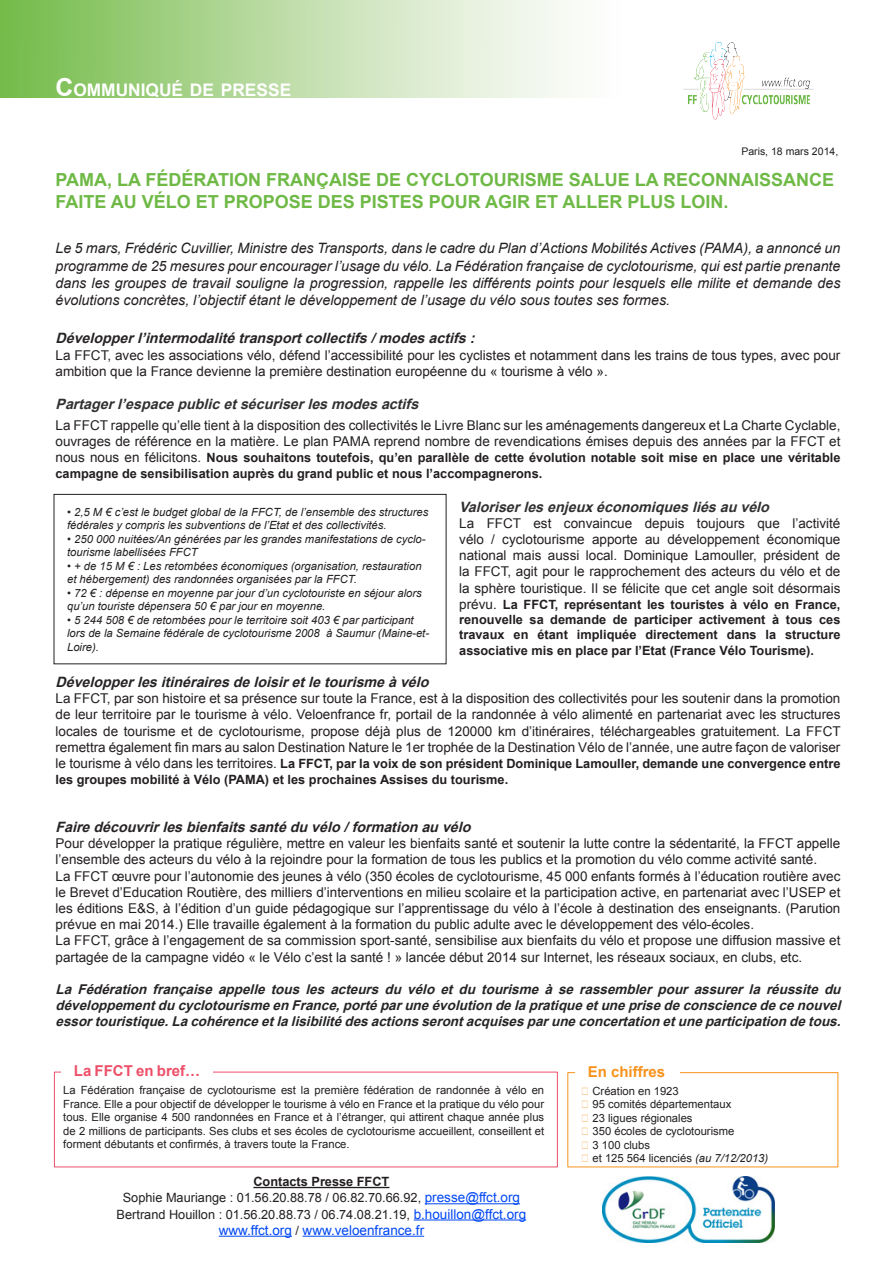
<style>
.page{position:relative;width:893px;height:1263px;background:#fff}
.page>*{position:absolute;margin:0;border:0;box-sizing:border-box;transform-origin:0 0}
.t1{font:700 18px "Arial";color:#6fb946}
.t2{font:700 17.4px "Arial";color:#fff}
.t3{font:700 15px "Arial";color:#ed5069}
.t4{font:700 15px "Arial";color:#f7931d}
.t5{font:italic 14.25px/17.1px "Arial";color:#231f20;text-align:justify}
.t6{font:italic 700 14.25px "Arial";color:#262324}
.t7{font:italic 700 14.25px "Arial";color:#312f30}
.t8{font:13.5px/16.2px "Arial";color:#231f20}
.t9{font:italic 700 13.5px/16.2px "Arial";color:#262324;text-align:justify}
.t10{font:13.5px "Arial";color:#0047f4}
.t11{font:700 12.75px/15.3px "Arial";color:#231f20}
.t12{font:12.75px/16.2px "Arial";color:#231f20;text-align:center}
.t13{font:italic 11.25px/13.5px "Arial";color:#231f20}
.t14{font:11.25px/13.5px "Arial";color:#231f20;text-align:justify}
.t15{font:10.5px "Arial";color:#231f20}
.s1{font-size:24.75px}
.s2{font-weight:400;font-size:13.5px}
.s3{font-weight:700}
.s4{font-size:13.5px;color:#0047f4}
.s5{font-size:12.75px;color:#231f20}
.s6{font-style:italic}
</style>
<div class="page">
<div style="left:54px;top:494px;width:392px;height:170px;border:1px solid #231f20"></div>
<hr style="left:253px;top:1187px;width:136px;height:1px;background:#231f20">
<hr style="left:425px;top:1203px;width:95px;height:1px;background:#0047f4">
<hr style="left:414px;top:1219px;width:112px;height:1px;background:#0047f4">
<hr style="left:219px;top:1236px;width:73px;height:1px;background:#0047f4">
<hr style="left:303px;top:1236px;width:121px;height:1px;background:#0047f4">
<img style="left:603px;top:1177px;width:172px;height:65px">
<svg style="left:0;top:0;width:569px;height:98px;background:#badca4"></svg>
<img style="left:683px;top:42px;width:131px;height:78px">
<p class="t2" style="left:55px;top:79px;width:237px"><span class="s1">C</span>OMMUNIQUÉ DE PRESSE</p>
<p class="t15" style="left:741px;top:144px;width:98px">Paris, 18 mars 2014,</p>
<h1 class="t1" style="left:55px;top:168px;width:674px">PAMA, la Fédération française de cyclotourisme salue la reconna</h1>
<h1 class="t1" style="left:754px;top:168px;width:43px">issance</h1>
<h1 class="t1" style="left:56px;top:189px;width:520px">faite au vélo et propose des pistes pour agir et alle</h1>
<h1 class="t1" style="left:610px;top:189px;width:121px">r plus loin.</h1>
<p class="t5" style="left:55px;top:240px;width:786px">Le 5 mars, Frédéric Cuvillier, Ministre des Transports, dans le cadre du Plan d’Actions Mobilités Actives (PAMA), a annoncé un programme de 25 mesures pour encourager l’usage du vélo. La Fédération française de cyclotourisme, qui est partie prenante dans les groupes de travail souligne la progression, rappelle les différents points pour lesquels elle milite et demande des évolutions concrètes, l’objectif étant le développement de l’usage du vélo sous toutes ses formes.</p>
<p class="t6" style="left:55px;top:329px;width:425px">Développerl’intermodalitétransportcollectifs/modesactifs:</p>
<p class="t8" style="left:55px;top:347px;width:786px">La FFCT, avec les associations vélo, défend l’accessibilité pour les cyclistes et notamment dans les trains de tous types, avec pour ambition que la France devienne la première destination européenne du « tourisme à vélo ».</p>
<p class="t7" style="left:55px;top:395px;width:369px">Partagerl’espacepublicetsécuriserlesmodesactifs</p>
<p class="t8" style="left:55px;top:417px;width:786px">La FFCT rappelle qu’elle tient à la disposition des collectivités le Livre Blanc sur les aménagements dangereux et La Charte Cyclable, ouvrages de référence en la matière. Le plan PAMA reprend nombre de revendications émises depuis des années par la FFCT et</p>
<p class="t11" style="left:55px;top:450px;width:786px;line-height:16.2px"><span class="s2">nous nous en félicitons.</span> Nous souhaitons toutefois, qu’en parallèle de cette évolution notable soit mise en place une véritable campagne de sensibilisation auprès du grand public et nous l’accompagnerons.</p>
<p class="t7" style="left:459px;top:497px;width:316px">Valoriserlesenjeuxéconomiquesliésauvélo</p>
<p class="t8" style="left:459px;top:515px;width:383px;text-align:justify">La FFCT est convaincue depuis toujours que l’activité vélo / cyclotourisme apporte au développement économique national mais aussi local. Dominique Lamouller, président de la FFCT, agit pour le rapprochement des acteurs du vélo et de la sphère touristique. Il se félicite que cet angle soit désormais</p>
<p class="t11" style="left:459px;top:597px;width:383px;text-align:justify"><span class="s2">prévu.</span> La FFCT, représentant les touristes à vélo en France, renouvelle sa demande de participer activement à tous ces travaux en étant impliquée directement dans la structure associative mis en place par l’Etat (France Vélo Tourisme).</p>
<p class="t6" style="left:55px;top:673px;width:379px">Développerlesitinérairesdeloisiretletourismeàvélo</p>
<p class="t8" style="left:55px;top:691px;width:787px;text-align:justify">La FFCT, par son histoire et sa présence sur toute la France, est à la disposition des collectivités pour les soutenir dans la promotion de leur territoire par le tourisme à vélo. Veloenfrance fr, portail de la randonnée à vélo alimenté en partenariat avec les structures locales de tourisme et de cyclotourisme, propose déjà plus de 120000 km d’itinéraires, téléchargeables gratuitement. La FFCT remettra également fin mars au salon Destination Nature le 1er trophée de la Destination Vélo de l’année, une autre façon de valoriser</p>
<p class="t11" style="left:55px;top:756px;width:786px;line-height:16.2px"><span class="s2">le tourisme à vélo dans les territoires.</span> La FFCT, par la voix de son président Dominique Lamouller, demande une convergence entre les groupes mobilité à Vélo (PAMA) et les prochaines Assises du tourisme.</p>
<p class="t6" style="left:55px;top:818px;width:421px">Fairedécouvrirlesbienfaitssantéduvélo/formationauvélo</p>
<p class="t8" style="left:55px;top:835px;width:786px">Pour développer la pratique régulière, mettre en valeur les bienfaits santé et soutenir la lutte contre la sédentarité, la FFCT appelle l’ensemble des acteurs du vélo à la rejoindre pour la formation de tous les publics et la promotion du vélo comme activité santé.<br>La FFCT œuvre pour l’autonomie des jeunes à vélo (350 écoles de cyclotourisme, 45 000 enfants formés à l’éducation routière avec le Brevet d’Education Routière, des milliers d’interventions en milieu scolaire et la participation active, en partenariat avec l’USEP et les éditions E&amp;S, à l’édition d’un guide pédagogique sur l’apprentissage du vélo à l’école à destination des enseignants. (Parution prévue en mai 2014.) Elle travaille également à la formation du public adulte avec le développement des vélo-écoles.<br>La FFCT, grâce à l’engagement de sa commission sport-santé, sensibilise aux bienfaits du vélo et propose une diffusion massive et partagée de la campagne vidéo « le Vélo c’est la santé ! » lancée début 2014 sur Internet, les réseaux sociaux, en clubs, etc.</p>
<p class="t9" style="left:55px;top:982px;width:791px">La Fédération française appelle tous les acteurs du vélo et du tourisme à se rassembler pour assurer la réussite du développementducyclotourismeenFrance,portéparuneévolutiondelapratiqueetuneprisedeconsciencedecenouvel essortouristique.Lacohérenceetlalisibilitédesactionsserontacquisesparuneconcertationetuneparticipationdetous.</p>
<p class="t13" style="left:67px;top:505px;width:363px">• 2,5 M € c’est le budget global de la FFCT, de l’ensemble des structures fédérales y compris les subventions de l’Etat et des collectivités.</p>
<p class="t13" style="left:67px;top:532px;width:360px">• 250 000 nuitées/An générées par les grandes manifestations de cyclo&shy;tourisme labellisées FFCT</p>
<p class="t13" style="left:67px;top:559px;width:356px">• + de 15 M € : Les retombées économiques (organisation, restauration et hébergement) des randonnées organisées par la FFCT.</p>
<p class="t13" style="left:67px;top:586px;width:356px">• 72 € : dépense en moyenne par jour d’un cyclotouriste en séjour alors qu’un touriste dépensera 50 € par jour en moyenne.</p>
<p class="t13" style="left:67px;top:613px;width:364px">• 5 244 508 € de retombées pour le territoire soit 403 € par participant lors de la Semaine fédérale de cyclotourisme 2008 à Saumur (Maine-et-<br>Loire).</p>
<p class="t3" style="left:74px;top:1061px;width:128px">La FFCT en bref…</p>
<p class="t14" style="left:63px;top:1083px;width:482px">La Fédération française de cyclotourisme est la première fédération de randonnée à vélo en France. Elle a pour objectif de développer le tourisme à vélo en France et la pratique du vélo pour tous. Elle organise 4 500 randonnées en France et à l’étranger, qui attirent chaque année plus de 2 millions de participants. Ses clubs et ses écoles de cyclotourisme accueillent, conseillent et forment débutants et confirmés, à travers toute la France.</p>
<p class="t12" style="left:117px;top:1174px;width:411px"><span class="s3">Contacts Presse FFCT<br></span>Sophie Mauriange : 01.56.20.88.78 / 06.82.70.66.92, <span class="s4">presse@ffct.org<br></span>Bertrand Houillon : 01.56.20.88.73 / 06.74.08.21.19, <span class="s4">b.houillon@ffct.org</span></p>
<p class="t10" style="left:219px;top:1221px;width:207px">www.ffct.org <span class="s5">/</span> www.veloenfrance.fr</p>
<p class="t4" style="left:588px;top:1062px;width:79px">En chiffres</p>
<p class="t14" style="left:592px;top:1084px;width:177px;text-align:left">Création en 1923<br>95 comités départementaux<br>23 ligues régionales<br>350 écoles de cyclotourisme<br>3 100 clubs<br>et 125 564 licenciés <span class="s6">(au 7/12/2013)</span></p>
</div>
